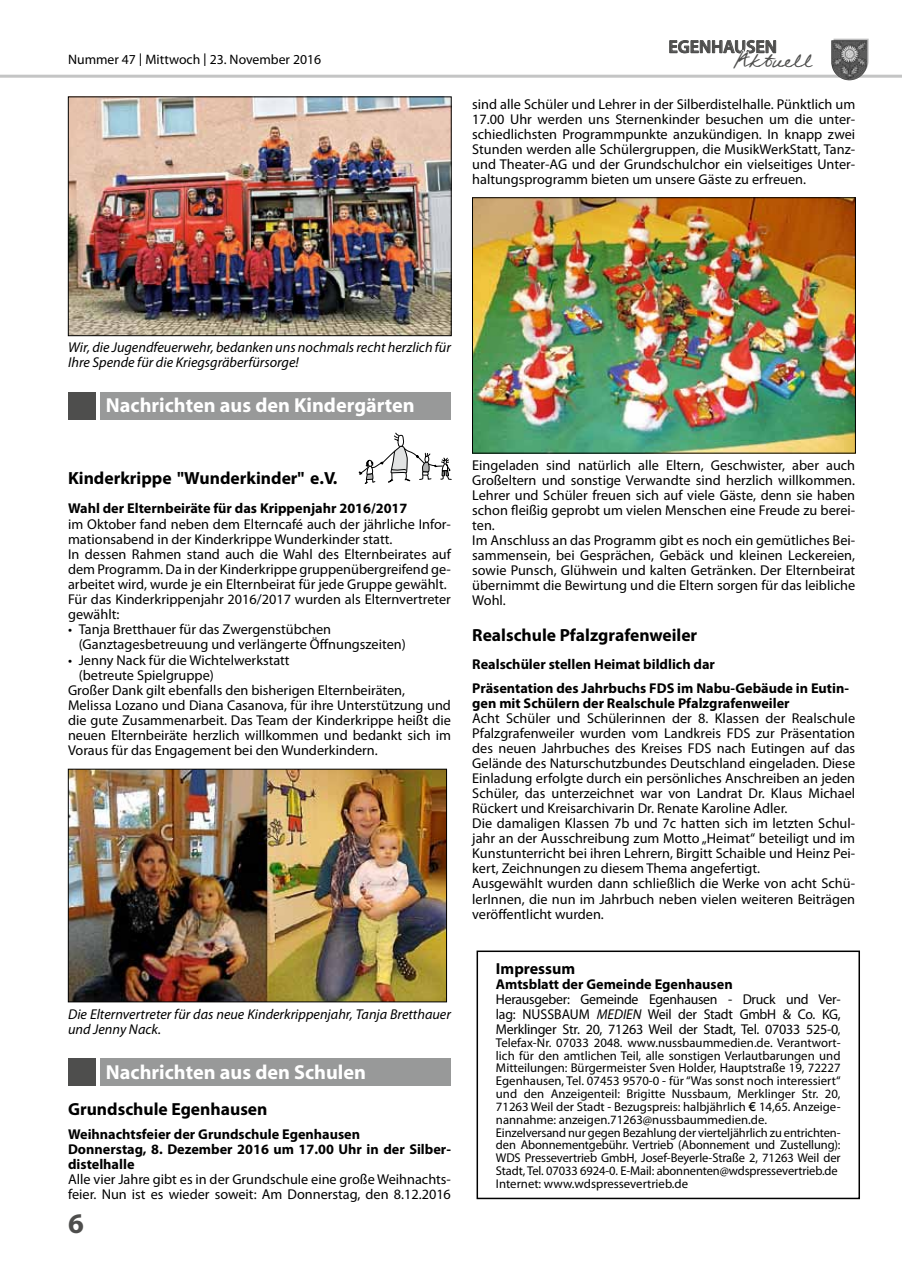
<style>
.page{position:relative;width:902px;height:1280px;background:#fff}
.page>*{position:absolute;margin:0;border:0;box-sizing:border-box;transform-origin:0 0}
.t1{font:700 28.5px "Myriad Pro";color:#4e4e4d}
.t2{font:22.95px "Federico Handwriting";color:#4e4e4d}
.t3{font:700 20.25px "Myriad";color:#fff}
.t4{font:600 18px "Myriad Pro";color:#4e4e4d}
.t5{font:700 17.55px "Myriad Pro";color:#000}
.t6{font:700 16.05px "Myriad Pro";color:#000}
.t7{font:14.25px/15px "Myriad Pro";color:#000}
.t8{font:700 14.25px/15.1px "Myriad Pro";color:#000}
.t9{font:italic 14.25px/15.1px "Myriad Pro";color:#000}
.t10{font:14.25px/15px "Myriad Pro";letter-spacing:-.02em;color:#000}
.t11{font:13.65px "Myriad Pro";color:#000}
.t12{font:12.75px/12.8px "Myriad Pro";color:#000}
.s1{font-family:"Lucida Sans"}
.s2{font-size:12.75px}
.s3{font-family:"Gill Sans"}
</style>
<div class="page">
<hr style="left:0;top:75px;width:901px;height:3px;background:#c4c5c5">
<svg style="left:669px;top:40px;width:108px;height:14px"></svg>
<svg style="left:833px;top:39px;width:35px;height:39px"></svg>
<img style="left:831px;top:40px;width:36px;height:40px">
<img style="left:70px;top:99px;width:379px;height:235px">
<div style="left:68px;top:97px;width:383px;height:239px;border:1px solid #000"></div>
<div style="left:101px;top:392px;width:350px;height:28px;background:#989999"></div>
<div style="left:68px;top:392px;width:28px;height:28px;background:#4e4e4d"></div>
<svg style="left:359px;top:433px;width:92px;height:51px"></svg>
<img style="left:70px;top:771px;width:375px;height:229px">
<div style="left:68px;top:769px;width:379px;height:233px;border:1px solid #000"></div>
<div style="left:101px;top:1058px;width:350px;height:28px;background:#989999"></div>
<div style="left:68px;top:1058px;width:28px;height:28px;background:#4e4e4d"></div>
<img style="left:474px;top:199px;width:379px;height:252px">
<div style="left:472px;top:197px;width:383px;height:256px;border:1px solid #000"></div>
<div style="left:476px;top:950px;width:383px;height:249px;border:2px solid #000"></div>
<p class="t11" style="left:68px;top:51px;width:254px">Nummer 47 <span class="s1">|</span> Mittwoch <span class="s1">|</span> 23. November 2016</p>
<p class="t4" style="left:668px;top:35px;width:110px">EGENHAUSEN</p>
<h2 class="t2" style="left:733px;top:46px;width:80px">Aktuell</h2>
<p class="t7" style="left:472px;top:96px;width:384px;text-align:justify">sind alle Schüler und Lehrer in der Silberdistelhalle. Pünktlich um 17.00 Uhr werden uns Sternenkinder besuchen um die unter&shy;schiedlichsten Programmpunkte anzukündigen. In knapp zwei Stunden werden alle Schülergruppen, die MusikWerkStatt, Tanz&shy;und Theater-AG und der Grundschulchor ein vielseitiges Unter&shy;haltungsprogramm bieten um unsere Gäste zu erfreuen.</p>
<p class="t9" style="left:68px;top:340px;width:384px">Wir, die Jugendfeuerwehr, bedanken uns nochmals recht herzlich für<br>Ihre Spende für die Kriegsgräberfürsorge!</p>
<h3 class="t3" style="left:106px;top:395px;width:310px">Nachrichten aus den Kindergärten</h3>
<p class="t5" style="left:68px;top:467px;width:271px">Kinderkrippe "Wunderkinder" e.V.</p>
<p class="t8" style="left:68px;top:501px;width:341px">Wahl der Elternbeiräte für das Krippenjahr 2016/2017</p>
<p class="t7" style="left:68px;top:516px;width:384px">im Oktober fand neben dem Elterncafé auch der jährliche Infor&shy;mationsabend in der Kinderkrippe Wunderkinder statt.<br>In dessen Rahmen stand auch die Wahl des Elternbeirates auf dem Programm. Da in der Kinderkrippe gruppenübergreifend ge&shy;arbeitet wird, wurde je ein Elternbeirat für jede Gruppe gewählt.<br>Für das Kinderkrippenjahr 2016/2017 wurden als Elternvertreter gewählt:</p>
<p class="t7" style="left:79px;top:622px;width:328px;text-indent:-11px">• Tanja Bretthauer für das Zwergenstübchen (Ganztagesbetreuung und verlängerte Öffnungszeiten)</p>
<p class="t7" style="left:68px;top:652px;width:223px">• Jenny Nack für die Wichtelwerkstatt</p>
<p class="t7" style="left:79px;top:667px;width:137px">(betreute Spielgruppe)</p>
<p class="t7" style="left:68px;top:682px;width:338px">Großer Dank gilt ebenfalls den bisherigen Elternbeiräten,</p>
<p class="t7" style="left:68px;top:697px;width:384px">Melissa Lozano und Diana Casanova, für ihre Unterstützung und</p>
<p class="t7" style="left:68px;top:712px;width:384px">die gute Zusammenarbeit. Das Team der Kinderkrippe heißt die</p>
<p class="t7" style="left:68px;top:727px;width:384px">neuen Elternbeiräte herzlich willkommen und bedankt sich im</p>
<p class="t7" style="left:68px;top:743px;width:311px">Voraus für das Engagement bei den Wunderkindern.</p>
<p class="t9" style="left:68px;top:1006px;width:384px">Die Elternvertreter für das neue Kinderkrippenjahr, Tanja Bretthauer und Jenny Nack.</p>
<h3 class="t3" style="left:106px;top:1061px;width:261px">Nachrichten aus den Schulen</h3>
<p class="t5" style="left:68px;top:1098px;width:201px">Grundschule Egenhausen</p>
<p class="t8" style="left:68px;top:1126px;width:384px">Weihnachtsfeier der Grundschule Egenhausen<br>Donnerstag, 8. Dezember 2016 um 17.00 Uhr in der Silber&shy;distelhalle</p>
<p class="t7" style="left:68px;top:1171px;width:384px">Alle vier Jahre gibt es in der Grundschule eine große Weihnachts&shy;feier. Nun ist es wieder soweit: Am Donnerstag, den 8.12.2016</p>
<h1 class="t1" style="left:68px;top:1205px;width:17px">6</h1>
<p class="t7" style="left:472px;top:457px;width:384px">Eingeladen sind natürlich alle Eltern, Geschwister, aber auch Großeltern und sonstige Verwandte sind herzlich willkommen.<br>Lehrer und Schüler freuen sich auf viele Gäste, denn sie haben schon fleißig geprobt um vielen Menschen eine Freude zu berei&shy;ten.<br>Im Anschluss an das Programm gibt es noch ein gemütliches Bei&shy;sammensein, bei Gesprächen, Gebäck und kleinen Leckereien, sowie Punsch, Glühwein und kalten Getränken. Der Elternbeirat übernimmt die Bewirtung und die Eltern sorgen für das leibliche Wohl.</p>
<p class="t5" style="left:472px;top:624px;width:226px">Realschule Pfalzgrafenweiler</p>
<p class="t8" style="left:472px;top:652px;width:378px;line-height:23.5px">Realschüler stellen Heimat bildlich dar<br>Präsentation des Jahrbuchs FDS im Nabu-Gebäude in Eutin-</p>
<p class="t8" style="left:472px;top:695px;width:319px">gen mit Schülern der Realschule Pfalzgrafenweiler</p>
<p class="t7" style="left:472px;top:710px;width:384px">Acht Schüler und Schülerinnen der 8. Klassen der Realschule Pfalzgrafenweiler wurden vom Landkreis FDS zur Präsentation des neuen Jahrbuches des Kreises FDS nach Eutingen auf das Gelände des Naturschutzbundes Deutschland eingeladen. Diese Einladung erfolgte durch ein persönliches Anschreiben an jeden Schüler, das unterzeichnet war von Landrat Dr. Klaus Michael Rückert und Kreisarchivarin Dr. Renate Karoline Adler.<br>Die damaligen Klassen 7b und 7c hatten sich im letzten Schul&shy;jahr an der Ausschreibung zum Motto „Heimat“ beteiligt und im Kunstunterricht bei ihren Lehrern, Birgitt Schaible und Heinz Pei&shy;kert, Zeichnungen zu diesem Thema angefertigt.<br>Ausgewählt wurden dann schließlich die Werke von acht Schü&shy;lerInnen, die nun im Jahrbuch neben vielen weiteren Beiträgen veröffentlicht wurden.</p>
<p class="t6" style="left:496px;top:958px;width:81px">Impressum</p>
<p class="t8" style="left:496px;top:976px;width:238px">Amtsblatt der Gemeinde Egenhausen</p>
<p class="t10" style="left:496px;top:991px;width:346px">Herausgeber: Gemeinde Egenhausen - Druck und Ver&shy;lag: Nussbaum</p>
<p class="t10" style="left:496px;top:1006px;width:346px;text-align:right">Weil der Stadt GmbH &amp; Co. KG,<br>Merklinger Str. 20, 71263 Weil der Stadt, Tel. 07033 525-0<span class="s2">,</span></p>
<p class="t12" style="left:496px;top:1036px;width:346px">Telefax-Nr. 07033 2048. www.nussbaummedien.de. Verantwort&shy;lich für den amtlichen Teil, alle sonstigen Verlautbarungen und Mitteilungen: Bürgermeister Sven Holder, Hauptstraße 19, 72227<br>Egenhausen, Tel. 07453 9570-0 - für “Was sonst noch interessiert“ und den Anzeigenteil: Brigitte Nussbaum, Merklinger Str. 20, 71263 Weil der Stadt - Bezugspreis: halbjährlich <span class="s3">€</span> 14,65. Anzeige&shy;nannahme: anzeigen.71263@nussbaummedien.de.<br>Einzelversand nur gegen Bezahlung der vierteljährlich zu entrichten&shy;den Abonnementgebühr. Vertrieb (Abonnement und Zustellung):<br>WDS Pressevertrieb GmbH, Josef-Beyerle-Straße 2, 71263 Weil der Stadt, Tel. 07033 6924-0. E-Mail: abonnenten@wdspressevertrieb.de Internet: www.wdspressevertrieb.de</p>
<p class="t9" style="left:596px;top:1006px;width:19px">Medien</p>
</div>
